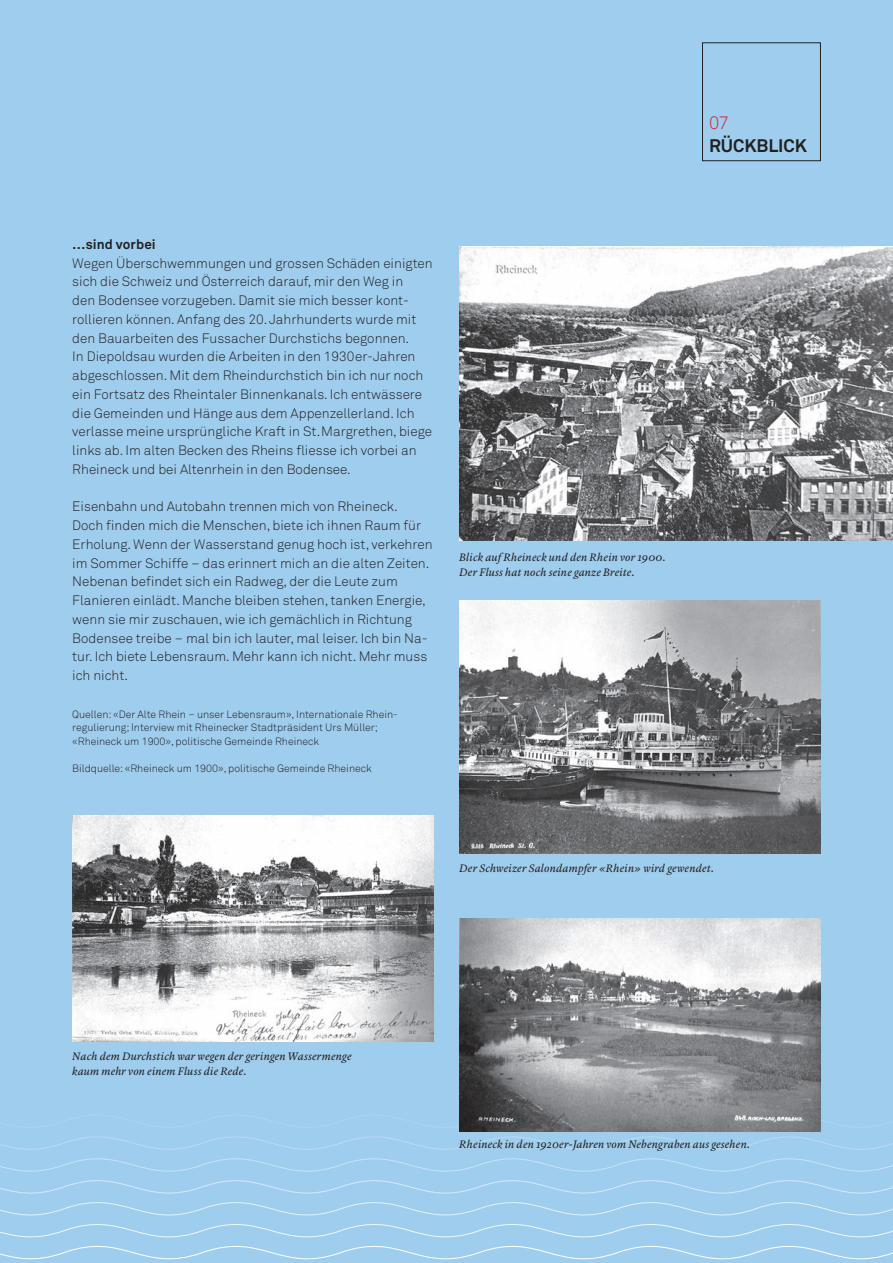
<style>
.page{position:relative;width:893px;height:1263px;background:#9fcdee}
.page>*{position:absolute;margin:0;border:0;box-sizing:border-box;transform-origin:0 0}
.t1{font:700 18px "Akkurat Pro";letter-spacing:-.005em;color:#231f20}
.t2{font:300 18px "Akkurat Pro";color:#d1232a}
.t3{font:300 13.5px/18.8px "Akkurat Pro";color:#231f20}
.t4{font:700 13.5px "Akkurat Pro";letter-spacing:.01em;color:#231f20}
.t5{font:italic 11.25px/15px "Lyon Text";letter-spacing:.015em;color:#231f20}
.t6{font:300 10.5px/13.5px "Akkurat Pro";color:#231f20}
</style>
<div class="page">
<svg style="left:3px;top:1115px;width:890px;height:13px"></svg>
<svg style="left:0;top:1136px;width:893px;height:14px"></svg>
<svg style="left:0;top:1158px;width:893px;height:13px"></svg>
<svg style="left:0;top:1180px;width:893px;height:13px"></svg>
<svg style="left:0;top:1202px;width:893px;height:13px"></svg>
<svg style="left:0;top:1224px;width:893px;height:36px"></svg>
<div style="left:702px;top:43px;width:119px;height:118px;border:1px solid #231f20"></div>
<img style="left:459px;top:247px;width:434px;height:294px">
<img style="left:459px;top:600px;width:362px;height:253px">
<img style="left:72px;top:816px;width:362px;height:226px">
<img style="left:459px;top:918px;width:362px;height:213px">
<p class="t4" style="left:72px;top:236px;width:85px">…sind vorbei</p>
<p class="t3" style="left:72px;top:254px;width:362px">Wegen Überschwemmungen und grossen Schäden einigten sich die Schweiz und Österreich darauf, mir den Weg in<br>den Bodensee vorzugeben. Damit sie mich besser kont&shy;rollieren können. Anfang des 20. Jahrhunderts wurde mit den Bauarbeiten des Fussacher Durchstichs begonnen.<br>In Diepoldsau wurden die Arbeiten in den 1930er-Jahren abgeschlossen. Mit dem Rheindurchstich bin ich nur noch ein Fortsatz des Rheintaler Binnenkanals. Ich entwässere die Gemeinden und Hänge aus dem Appenzellerland. Ich verlasse meine ursprüngliche Kraft in St.Margrethen, biege links ab. Im alten Becken des Rheins fliesse ich vorbei an Rheineck und bei Altenrhein in den Bodensee.</p>
<p class="t3" style="left:72px;top:497px;width:362px">Eisenbahn und Autobahn trennen mich von Rheineck.<br>Doch finden mich die Menschen, biete ich ihnen Raum für Erholung. Wenn der Wasserstand genug hoch ist, verkehren im Sommer Schiffe – das erinnert mich an die alten Zeiten.<br>Nebenan befindet sich ein Radweg, der die Leute zum Flanieren einlädt. Manche bleiben stehen, tanken Energie, wenn sie mir zuschauen, wie ich gemächlich in Richtung Bodensee treibe – mal bin ich lauter, mal leiser. Ich bin Na&shy;tur. Ich biete Lebensraum. Mehr kann ich nicht. Mehr muss ich nicht.</p>
<p class="t6" style="left:72px;top:707px;width:325px">Quellen: «Der Alte Rhein – unser Lebensraum», Internationale Rhein&shy;regulierung; Interview mit Rheinecker Stadtpräsident Urs Müller; «Rheineck um 1900», politische Gemeinde Rheineck</p>
<p class="t6" style="left:72px;top:761px;width:301px">Bildquelle: «Rheineck um 1900», politische Gemeinde Rheineck</p>
<p class="t5" style="left:459px;top:549px;width:208px">Blick auf Rheineck und den Rhein vor 1900.<br>Der Fluss hat noch seine ganze Breite.</p>
<h1 class="t2" style="left:709px;top:112px;width:21px">07</h1>
<h1 class="t1" style="left:709px;top:134px;width:99px">RÜCKBLICK</h1>
<p class="t5" style="left:459px;top:860px;width:256px">Der Schweizer Salondampfer «Rhein» wird gewendet.</p>
<p class="t5" style="left:72px;top:1048px;width:281px">Nach dem Durchstich war wegen der geringen Wassermenge kaum mehr von einem Fluss die Rede.</p>
<p class="t5" style="left:459px;top:1136px;width:292px">Rheineck in den 1920er-Jahren vom Nebengraben aus gesehen.</p>
</div>
